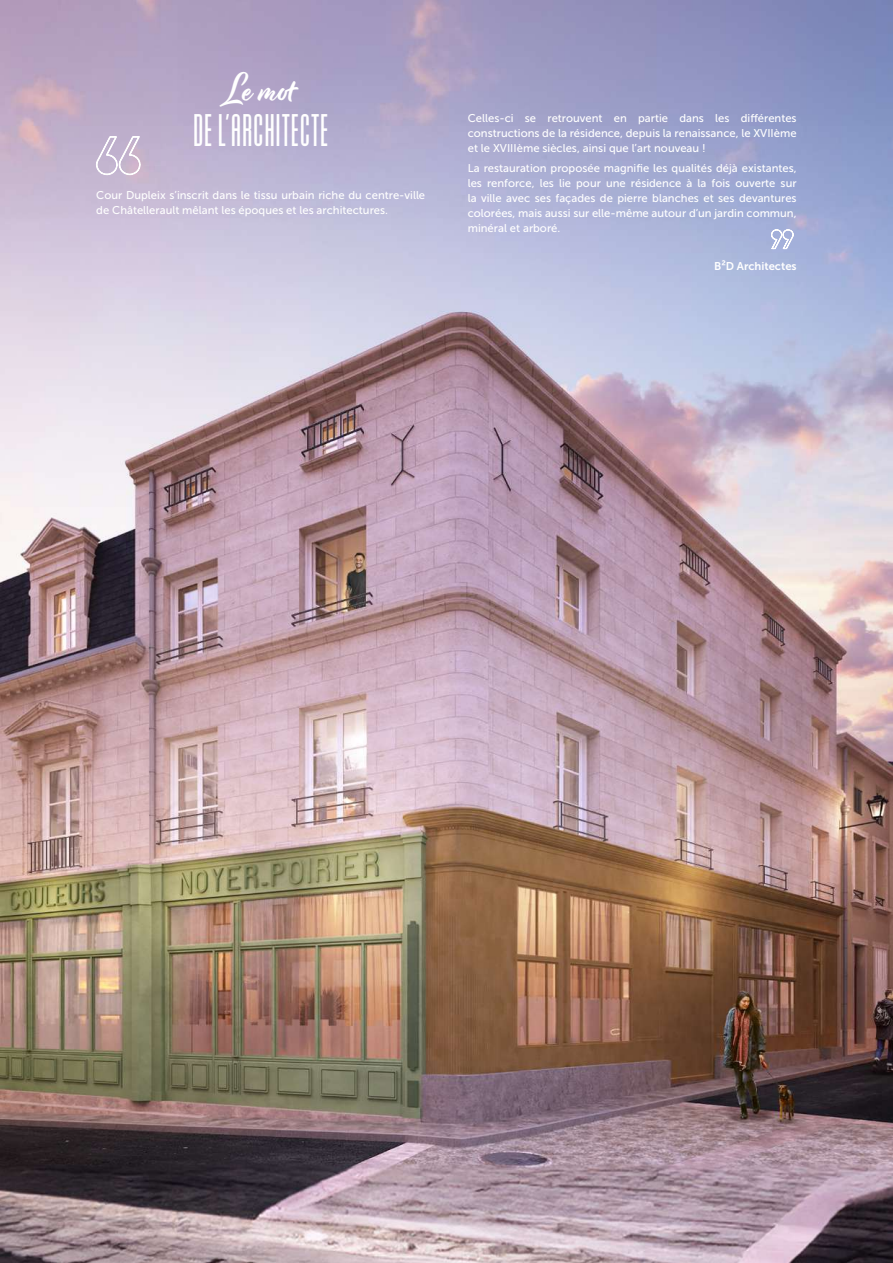
<style>
.page{position:relative;width:893px;height:1263px;background:#fff}
.page>*{position:absolute;margin:0;border:0;box-sizing:border-box;transform-origin:0 0}
.t1{font:48px "Baucher Got URW";color:#fff}
.t2{font:36px "Modish";color:#fff}
.t3{font:11.25px/15px "Museo Sans 500";color:#fff;text-align:justify}
.t4{font:11.25px "Museo Sans 700";color:#fff}
</style>
<div class="page">
<img style="left:0;top:0;width:893px;height:1263px">
<svg style="left:96px;top:136px;width:44px;height:39px"></svg>
<svg style="left:771px;top:230px;width:23px;height:19px"></svg>
<h2 class="t2" style="left:227px;top:67px;width:74px">Le mot</h2>
<h1 class="t1" style="left:193px;top:106px;width:138px">DE L’ARCHITECTE</h1>
<p class="t3" style="left:96px;top:188px;width:330px">Cour Dupleix s’inscrit dans le tissu urbain riche du centre-ville de Châtellerault mêlant les époques et les architectures.</p>
<p class="t3" style="left:468px;top:111px;width:330px">Celles-ci se retrouvent en partie dans les différentes constructions de la résidence, depuis la renaissance, le XVIIème et le XVIIIème siècles, ainsi que l’art nouveau !</p>
<p class="t3" style="left:468px;top:160px;width:330px">La restauration proposée magnifie les qualités déjà existantes, les renforce, les lie pour une résidence à la fois ouverte sur la ville avec ses façades de pierre blanches et ses devantures colorées, mais aussi sur elle-même autour d’un jardin commun, minéral et arboré.</p>
<p class="t4" style="left:714px;top:260px;width:84px">B²D Architectes</p>
</div>
